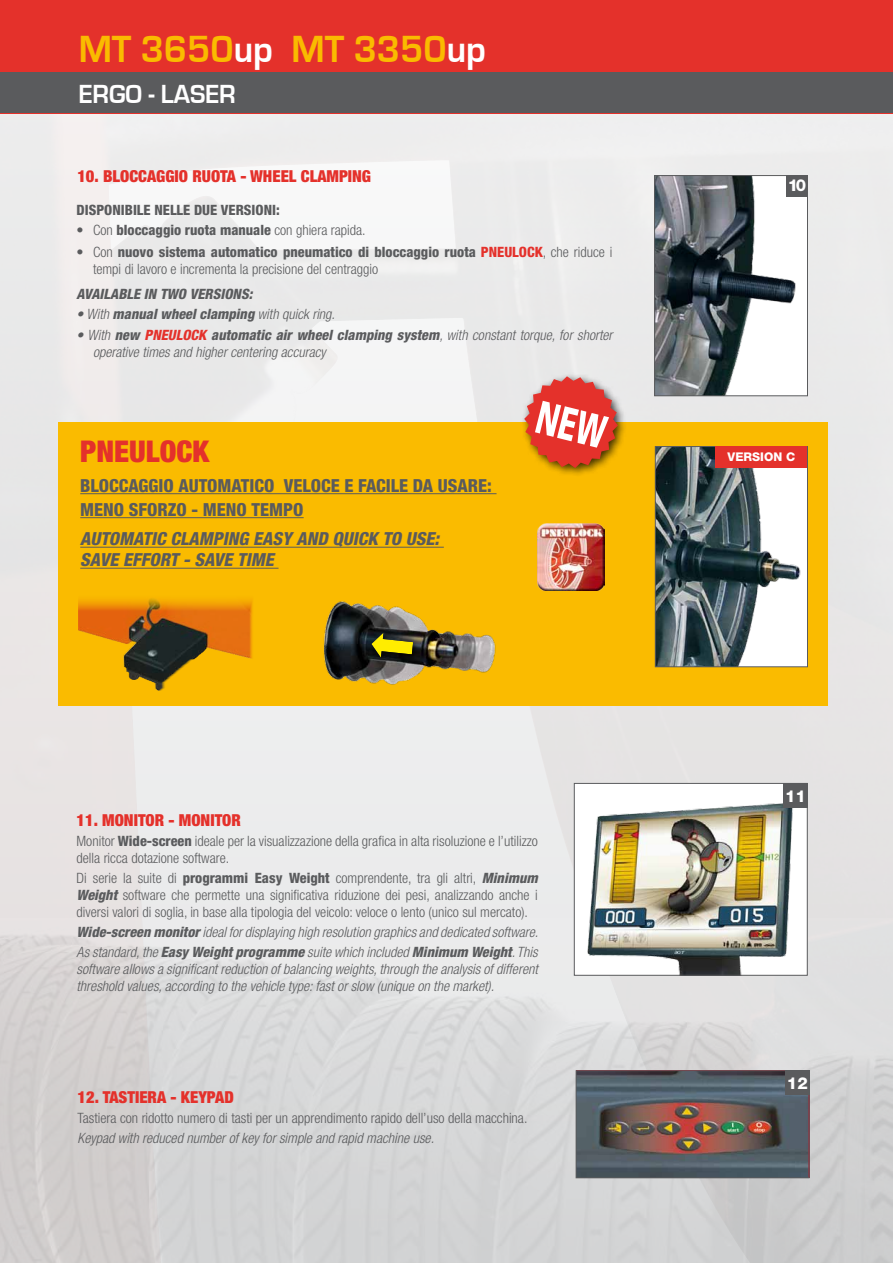
<style>
.page{position:relative;width:893px;height:1263px;background:#fff}
.page>*{position:absolute;margin:0;border:0;box-sizing:border-box;transform-origin:0 0}
.nome_prodotto_in_cop{font:700 39px "Eurostile";color:#fabb00;scale:.95 1}
.voci_tecniche{font:900 condensed 30px "Helvetica Neue LT Std";color:#e4312b}
.nome_prodotto_in_cop-2{font:700 27px "Eurostile";color:#fff;scale:.95 1}
.voci_tecniche-2{font:800 condensed 18px "Helvetica Neue LT Std";color:#5a5b5d}
.voci_tecniche-3{font:italic 800 condensed 18px/21px "Helvetica Neue LT Std";color:#5a5b5d}
.voci_tecniche-4{font:900 condensed 16.5px "Helvetica Neue LT Std";color:#e4312b}
.t1{font:800 16.5px "Helvetica Neue LT Std";color:#fff}
.voci_tecniche-5{font:300 condensed 14.25px/17.1px "Helvetica Neue LT Std";color:#5a5b5d}
.voci_tecniche_uk{font:italic 300 condensed 14.25px/17.1px "Helvetica Neue LT Std";color:#5a5b5d;text-align:justify}
.voci_tecniche_rientr{font:italic 300 condensed 14.25px/17.1px "Helvetica Neue LT Std";color:#5a5b5d}
.voci_tecniche_rientr-2{font:300 condensed 14.25px/17.1px "Helvetica Neue LT Std";color:#5a5b5d}
.voci_tecniche_rientr-3{font:800 condensed 14.25px "Helvetica Neue LT Std";color:#5a5b5d}
.voci_tecniche-6{font:800 condensed 14.25px "Helvetica Neue LT Std";color:#5a5b5d}
.voci_tecniche_uk-2{font:italic 800 condensed 14.25px "Helvetica Neue LT Std";color:#5a5b5d}
.t2{font:800 12px "Helvetica Neue LT Std";color:#fff}
.s1{color:#fff}
.s2{font-weight:300}
.s3{font-weight:800}
.s4{font-weight:800;color:#e4312b}
.s5{font-weight:800;font-style:italic}
</style>
<div class="page">
<img style="left:0;top:113px;width:893px;height:805px">
<img style="left:0;top:918px;width:893px;height:345px">
<div style="left:58px;top:422px;width:770px;height:284px;background:#fabb00"></div>
<div style="left:574px;top:783px;width:233px;height:192px;background:#fff"></div>
<img style="left:587px;top:803px;width:219px;height:171px">
<div style="left:574px;top:783px;width:234px;height:193px;border:1px solid #5a5b5d"></div>
<img style="left:578px;top:1072px;width:229px;height:104px">
<div style="left:576px;top:1070px;width:233px;height:108px;border:1px solid #5a5b5d"></div>
<div style="left:785px;top:1070px;width:24px;height:24px;background:#5a5b5d"></div>
<div style="left:0;top:0;width:893px;height:113px;background:#e4312b"></div>
<div style="left:0;top:73px;width:893px;height:40px;background:#5a5b5d"></div>
<div style="left:783px;top:783px;width:25px;height:24px;background:#5a5b5d"></div>
<img style="left:79px;top:598px;width:174px;height:93px">
<img style="left:657px;top:448px;width:149px;height:217px">
<div style="left:655px;top:446px;width:153px;height:221px;border:1px solid #5a5b5d"></div>
<div style="left:716px;top:446px;width:91px;height:21px;background:#e4312b"></div>
<img style="left:656px;top:177px;width:150px;height:217px">
<div style="left:654px;top:175px;width:154px;height:221px;border:1px solid #5a5b5d"></div>
<div style="left:786px;top:175px;width:22px;height:21px;background:#5a5b5d"></div>
<img style="left:537px;top:523px;width:68px;height:68px">
<img style="left:323px;top:601px;width:173px;height:84px">
<div style="left:369px;top:630px;width:50px;height:33px;background:#000;opacity:.75"></div>
<svg style="left:369px;top:629px;width:47px;height:33px;background:#666218"></svg>
<div style="left:520px;top:372px;width:108px;height:106px;background:#000;opacity:.75"></div>
<svg style="left:524px;top:376px;width:94px;height:92px;background:#e27960"></svg>
<hr style="left:80px;top:493px;width:417px;height:1px;background:#5a5b5d">
<hr style="left:80px;top:517px;width:224px;height:1px;background:#5a5b5d">
<hr style="left:80px;top:547px;width:364px;height:1px;background:#5a5b5d">
<hr style="left:80px;top:568px;width:199px;height:1px;background:#5a5b5d">
<p class="nome_prodotto_in_cop" style="left:79px;top:28px;width:430px">MT 3650<span class="s1">up</span> MT 3350<span class="s1">up</span></p>
<p class="nome_prodotto_in_cop-2" style="left:79px;top:79px;width:167px">ERGO - LASER</p>
<p class="voci_tecniche-4" style="left:77px;top:166px;width:295px">10. BLOCCAGGIO RUOTA - WHEEL CLAMPING</p>
<p class="voci_tecniche-6" style="left:77px;top:201px;width:205px">DISPONIBILE NELLE DUE VERSIONI:</p>
<p class="voci_tecniche_rientr-3" style="left:77px;top:221px;width:291px"><span class="s2">• Con</span> bloccaggio ruota manuale <span class="s2">con ghiera rapida.</span></p>
<p class="voci_tecniche_rientr-2" style="left:93px;top:243px;width:521px;text-indent:-16px">• Con <span class="s3">nuovo sistema automatico pneumatico di bloccaggio ruota</span> <span class="s4">PNEULOCK</span>, che riduce i tempi di lavoro e incrementa la precisione del centraggio</p>
<p class="voci_tecniche_uk-2" style="left:77px;top:285px;width:181px">AVAILABLE IN TWO VERSIONS:</p>
<p class="voci_tecniche_rientr" style="left:77px;top:306px;width:263px">• With <span class="s3">manualwheelclamping</span> with quickring.</p>
<p class="voci_tecniche_rientr" style="left:93px;top:326px;width:524px;text-indent:-16px">• With <span class="s3">new</span> <span class="s4">PNEULOCK</span> <span class="s3">automatic air wheel clamping system</span>,with constant torque,for shorter operative timesand highercentering accuracy</p>
<p class="voci_tecniche" style="left:80px;top:433px;width:130px">PNEULOCK</p>
<p class="voci_tecniche-2" style="left:80px;top:474px;width:413px">BLOCCAGGIO AUTOMATICO VELOCE E FACILE DA USARE:</p>
<p class="voci_tecniche-2" style="left:80px;top:498px;width:225px">MENO SFORZO - MENO TEMPO</p>
<p class="voci_tecniche-3" style="left:80px;top:528px;width:365px">AUTOMATIC CLAMPING EASY AND QUICK TO USE:<br>SAVE EFFORT -SAVE TIME</p>
<p class="voci_tecniche-4" style="left:77px;top:809px;width:166px">11. MONITOR - MONITOR</p>
<p class="voci_tecniche-5" style="left:77px;top:832px;width:463px">Monitor <span class="s3">Wide-screen</span> ideale per la visualizzazione della grafica in alta risoluzione e l’utilizzo della ricca dotazione software.</p>
<p class="voci_tecniche-5" style="left:77px;top:869px;width:463px;text-align:justify">Di serie la suite di <span class="s3">programmi Easy Weight</span> comprendente, tra gli altri, <span class="s5">Minimum Weight</span> software che permette una significativa riduzione dei pesi, analizzando anche i diversi valori di soglia, in base alla tipologia del veicolo: veloce o lento (unico sul mercato).</p>
<p class="voci_tecniche_uk" style="left:77px;top:924px;width:463px"><span class="s3">Wide-screen monitor</span> ideal for displaying high resolution graphics and dedicated software.</p>
<p class="voci_tecniche_uk" style="left:77px;top:944px;width:463px">As standard, the <span class="s3">Easy Weight programme</span> suite which included <span class="s3">Minimum Weight</span>. This software allows a significant reduction of balancing weights, through the analysis of different threshold values, according to the vehicle type: fast or slow (unique on the market).</p>
<p class="voci_tecniche-4" style="left:78px;top:1087px;width:158px">12. TASTIERA - KEYPAD</p>
<p class="voci_tecniche-5" style="left:78px;top:1109px;width:451px">Tastiera con ridotto numero di tasti per un apprendimento rapido dell’uso della macchina.</p>
<p class="voci_tecniche_uk" style="left:78px;top:1130px;width:358px">Keypad with reduced number of key for simple and rapid machine use.</p>
<p class="t1" style="left:788px;top:175px;width:20px">10</p>
<p class="t2" style="left:728px;top:449px;width:69px">VERSION C</p>
<p class="t1" style="left:785px;top:786px;width:22px">11</p>
<p class="t1" style="left:787px;top:1073px;width:22px">12</p>
</div>
